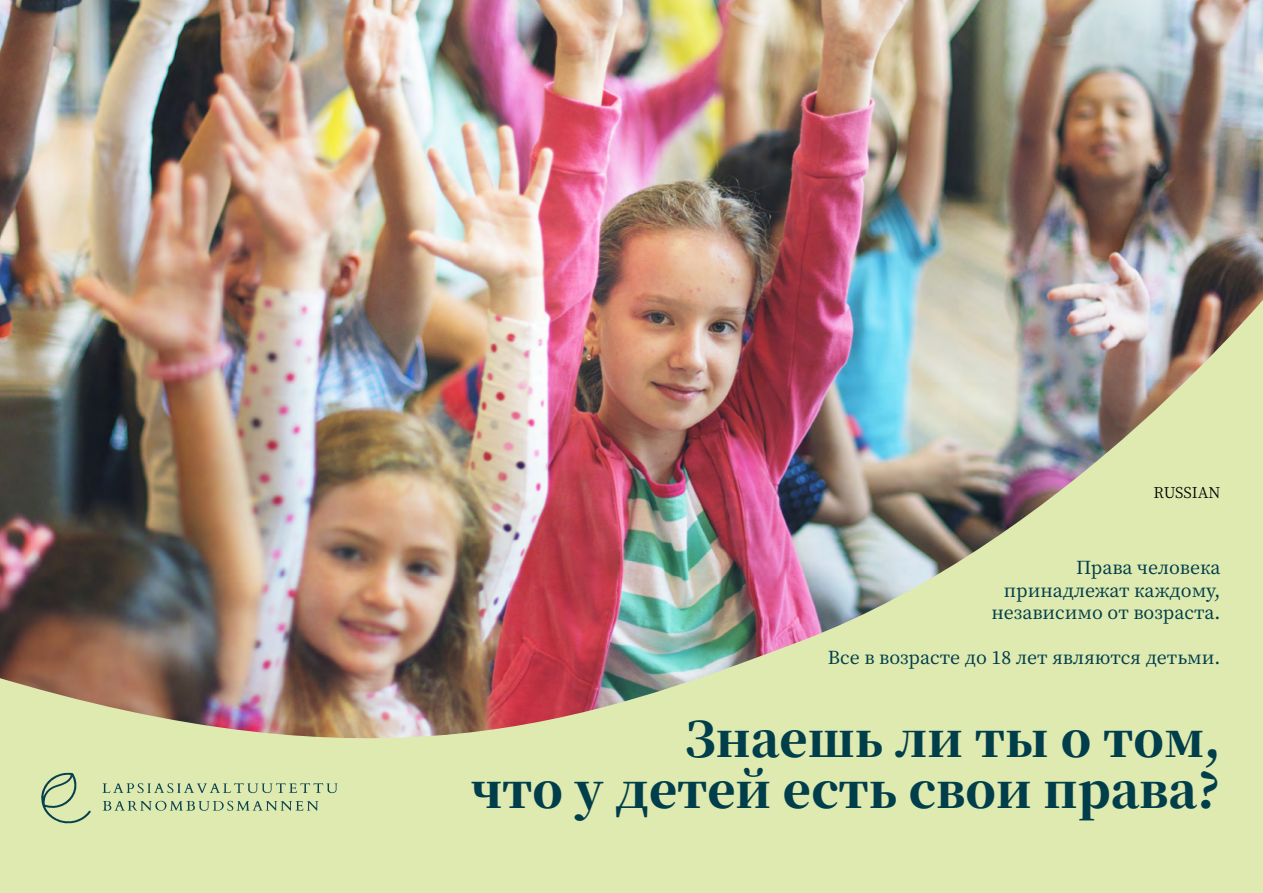
<style>
.page{position:relative;width:1263px;height:893px;background:#fff}
.page>*{position:absolute;margin:0;border:0;box-sizing:border-box;transform-origin:0 0}
.Pääotsikko_LAV{font:900 48px "Noto Serif SC";color:#013e4b}
.Ingressi_LAV{font:500 18px "Noto Serif SC";color:#013e4b}
.t1{font:15px "Noto Serif SC";letter-spacing:-.01em;color:#000}
</style>
<div class="page">
<img style="left:0;top:0;width:1263px;height:285px">
<img style="left:0;top:285px;width:1263px;height:608px">
<svg style="left:41px;top:773px;width:50px;height:50px;background:#bace9f"></svg>
<svg style="left:102px;top:801px;width:217px;height:10px;background:#abc298"></svg>
<svg style="left:102px;top:783px;width:236px;height:10px;background:#b4c99d"></svg>
<p class="t1" style="left:1153px;top:484px;width:68px">RUSSIAN</p>
<p class="Ingressi_LAV" style="left:1076px;top:558px;width:146px">Права человека</p>
<p class="Ingressi_LAV" style="left:1004px;top:580px;width:218px">принадлежат каждому,</p>
<p class="Ingressi_LAV" style="left:991px;top:603px;width:230px">независимо от возраста.</p>
<p class="Ingressi_LAV" style="left:828px;top:648px;width:394px">Все в возрасте до 18 лет являются детьми.</p>
<h1 class="Pääotsikko_LAV" style="left:686px;top:712px;width:536px">Знаешь ли ты о том,</h1>
<h1 class="Pääotsikko_LAV" style="left:471px;top:763px;width:751px">что у детей есть свои права?</h1>
</div>
